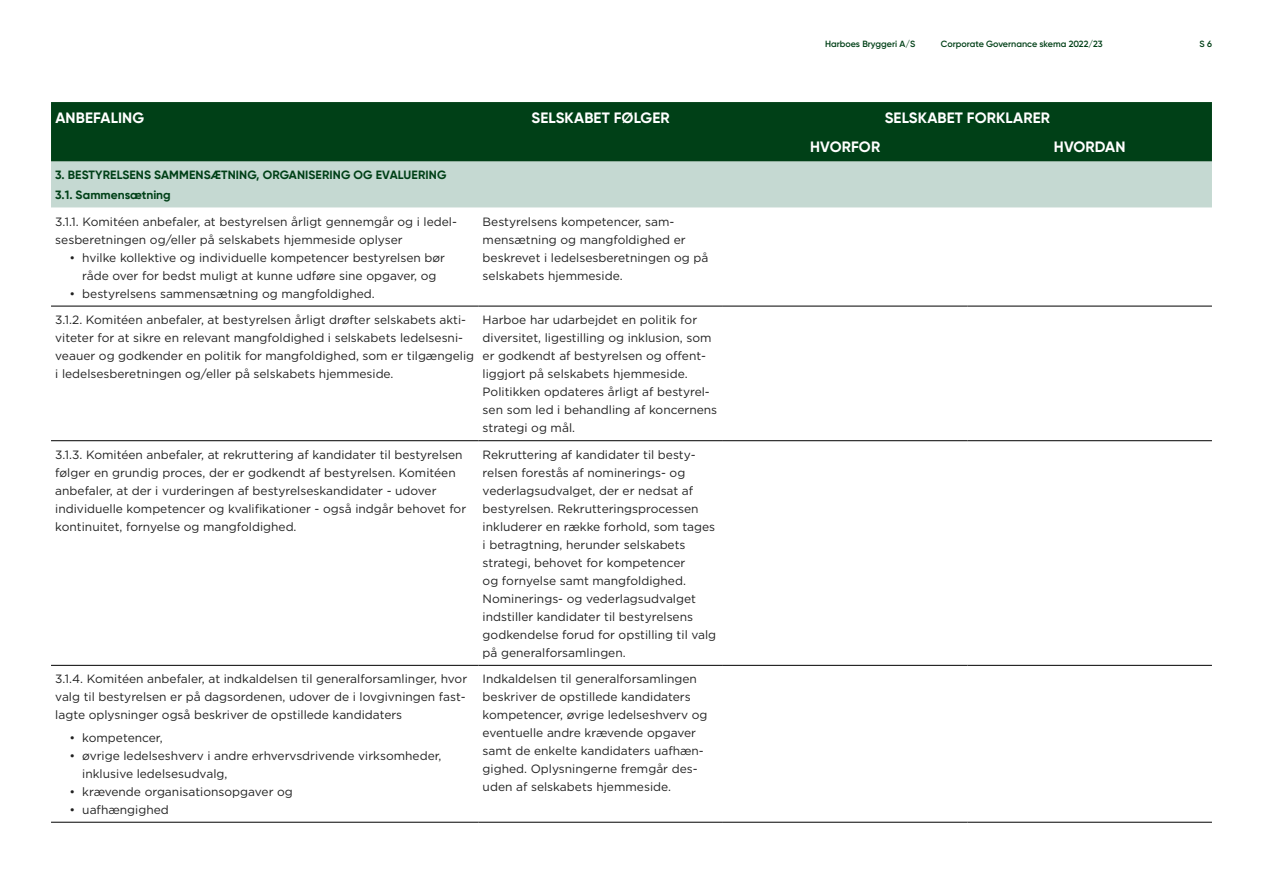
<style>
.page{position:relative;width:1263px;height:893px;background:#fff}
.page>*{position:absolute;margin:0;border:0;box-sizing:border-box;transform-origin:0 0}
.Skema_BIG_Header{font:700 15px "Gilroy Office";letter-spacing:.01em;color:#fff}
.Skema_Brødtekst{font:12px/18px "Gotham";color:#212121}
.Skema_Header_1{font:700 12px "Gilroy Office";letter-spacing:.01em;color:#004017}
.Skema_Header_2{font:700 12px "Gilroy Office";color:#004017}
.t1{font:600 9px "Gilroy Office";color:#004017}
</style>
<div class="page">
<div style="left:51px;top:102px;width:1161px;height:60px;background:#004017"></div>
<div style="left:51px;top:162px;width:1161px;height:45px;background:#c5d9d2"></div>
<hr style="left:51px;top:306px;width:427px;height:1px;background:#000">
<hr style="left:478px;top:306px;width:245px;height:1px;background:#000">
<hr style="left:723px;top:306px;width:244px;height:1px;background:#000">
<hr style="left:967px;top:306px;width:245px;height:1px;background:#000">
<hr style="left:51px;top:440px;width:427px;height:1px;background:#000">
<hr style="left:478px;top:440px;width:245px;height:1px;background:#000">
<hr style="left:723px;top:440px;width:244px;height:1px;background:#000">
<hr style="left:967px;top:440px;width:245px;height:1px;background:#000">
<hr style="left:51px;top:665px;width:427px;height:1px;background:#000">
<hr style="left:478px;top:665px;width:245px;height:1px;background:#000">
<hr style="left:723px;top:665px;width:244px;height:1px;background:#000">
<hr style="left:967px;top:665px;width:245px;height:1px;background:#000">
<hr style="left:51px;top:822px;width:427px;height:1px;background:#000">
<hr style="left:478px;top:822px;width:245px;height:1px;background:#000">
<hr style="left:723px;top:822px;width:244px;height:1px;background:#000">
<hr style="left:967px;top:822px;width:245px;height:1px;background:#000">
<p class="t1" style="left:825px;top:38px;width:92px">Harboes Bryggeri A/S</p>
<p class="t1" style="left:941px;top:38px;width:163px">Corporate Governance skema 2022/23</p>
<p class="t1" style="left:1199px;top:38px;width:14px">S 6</p>
<p class="Skema_BIG_Header" style="left:55px;top:108px;width:90px">ANBEFALING</p>
<p class="Skema_BIG_Header" style="left:532px;top:108px;width:140px">SELSKABET FØLGER</p>
<p class="Skema_BIG_Header" style="left:885px;top:108px;width:167px">SELSKABET FORKLARER</p>
<p class="Skema_BIG_Header" style="left:810px;top:138px;width:72px">HVORFOR</p>
<p class="Skema_BIG_Header" style="left:1054px;top:138px;width:73px">HVORDAN</p>
<p class="Skema_Header_1" style="left:55px;top:168px;width:393px">3. BESTYRELSENS SAMMENSÆTNING, ORGANISERING OG EVALUERING</p>
<p class="Skema_Header_2" style="left:55px;top:187px;width:117px">3.1. Sammensætning</p>
<p class="Skema_Brødtekst" style="left:55px;top:212px;width:403px">3.1.1. Komitéen anbefaler, at bestyrelsen årligt gennemgår og i ledel&shy;sesberetningen og/eller på selskabets hjemmeside oplyser</p>
<p class="Skema_Brødtekst" style="left:70px;top:248px;width:377px;text-align:center">• hvilke kollektive og individuelle kompetencer bestyrelsen bør råde over for bedst muligt at kunne udføre sine opgaver, og</p>
<p class="Skema_Brødtekst" style="left:70px;top:284px;width:307px">• bestyrelsens sammensætning og mangfoldighed.</p>
<p class="Skema_Brødtekst" style="left:483px;top:212px;width:227px">Bestyrelsens kompetencer, sam&shy;mensætning og mangfoldighed er beskrevet i ledelsesberetningen og på selskabets hjemmeside.</p>
<p class="Skema_Brødtekst" style="left:55px;top:311px;width:420px">3.1.2. Komitéen anbefaler, at bestyrelsen årligt drøfter selskabets akti&shy;viteter for at sikre en relevant mangfoldighed i selskabets ledelsesni&shy;veauer og godkender en politik for mangfoldighed, som er tilgængelig i ledelsesberetningen og/eller på selskabets hjemmeside.</p>
<p class="Skema_Brødtekst" style="left:483px;top:311px;width:236px">Harboe har udarbejdet en politik for diversitet, ligestilling og inklusion, som er godkendt af bestyrelsen og offent&shy;liggjort på selskabets hjemmeside.<br>Politikken opdateres årligt af bestyrel&shy;sen som led i behandling af koncernens strategi og mål.</p>
<p class="Skema_Brødtekst" style="left:55px;top:445px;width:412px">3.1.3. Komitéen anbefaler, at rekruttering af kandidater til bestyrelsen følger en grundig proces, der er godkendt af bestyrelsen. Komitéen anbefaler, at der i vurderingen af bestyrelseskandidater - udover individuelle kompetencer og kvalifikationer - også indgår behovet for kontinuitet, fornyelse og mangfoldighed.</p>
<p class="Skema_Brødtekst" style="left:483px;top:445px;width:235px">Rekruttering af kandidater til besty&shy;relsen forestås af nominerings- og vederlagsudvalget, der er nedsat af bestyrelsen. Rekrutteringsprocessen inkluderer en række forhold, som tages i betragtning, herunder selskabets strategi, behovet for kompetencer<br>og fornyelse samt mangfoldighed.<br>Nominerings- og vederlagsudvalget indstiller kandidater til bestyrelsens godkendelse forud for opstilling til valg på generalforsamlingen.</p>
<p class="Skema_Brødtekst" style="left:55px;top:670px;width:413px">3.1.4. Komitéen anbefaler, at indkaldelsen til generalforsamlinger, hvor valg til bestyrelsen er på dagsordenen, udover de i lovgivningen fast&shy;lagte oplysninger også beskriver de opstillede kandidaters</p>
<p class="Skema_Brødtekst" style="left:70px;top:728px;width:95px">• kompetencer,</p>
<p class="Skema_Brødtekst" style="left:82px;top:746px;width:361px;text-indent:-13px">• øvrige ledelseshverv i andre erhvervsdrivende virksomheder, inklusive ledelsesudvalg,</p>
<p class="Skema_Brødtekst" style="left:70px;top:782px;width:225px">• krævende organisationsopgaver og</p>
<p class="Skema_Brødtekst" style="left:70px;top:800px;width:101px">• uafhængighed</p>
<p class="Skema_Brødtekst" style="left:483px;top:670px;width:226px">Indkaldelsen til generalforsamlingen beskriver de opstillede kandidaters kompetencer, øvrige ledelseshverv og eventuelle andre krævende opgaver samt de enkelte kandidaters uafhæn&shy;gighed. Oplysningerne fremgår des&shy;uden af selskabets hjemmeside.</p>
</div>
